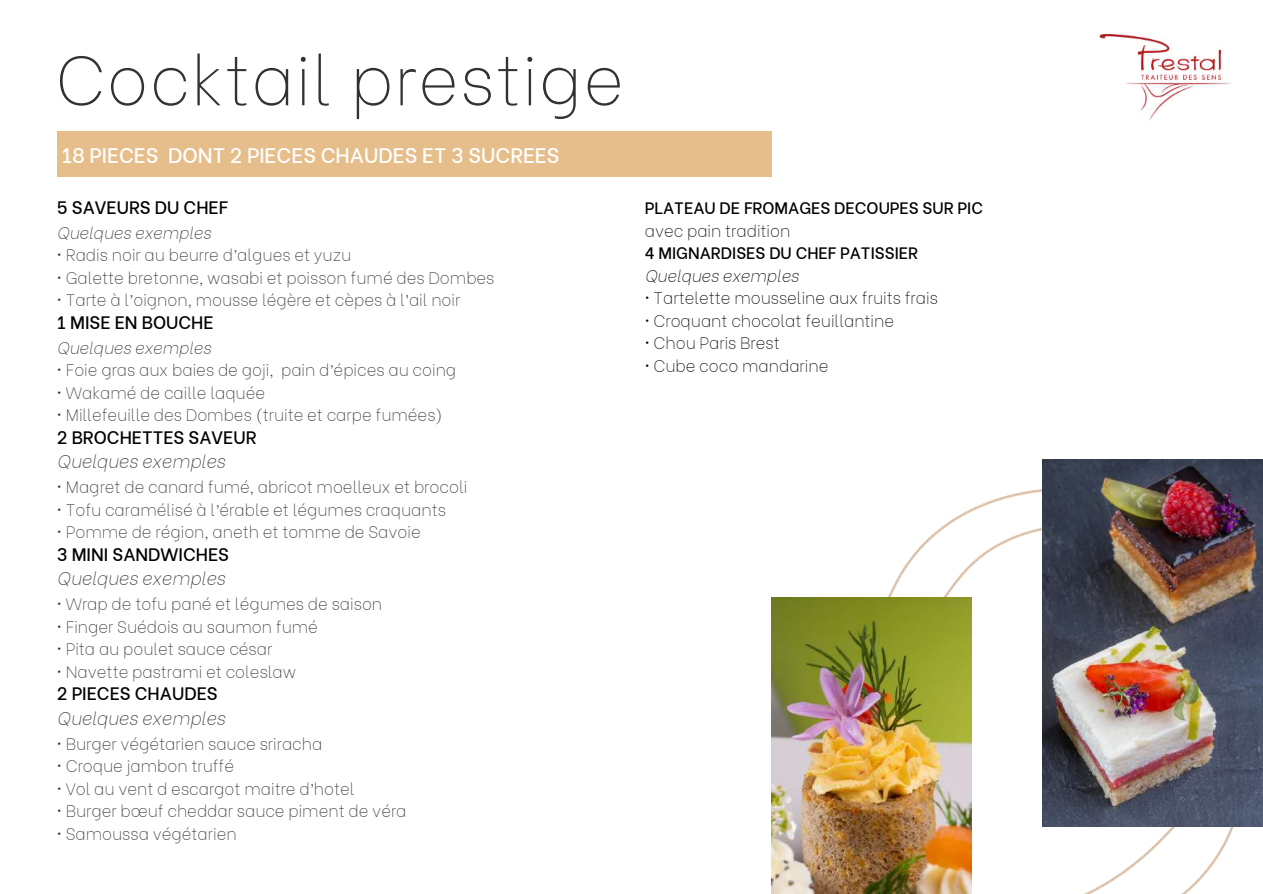
<style>
.page{position:relative;width:1263px;height:894px;background:#fff}
.page>*{position:absolute;margin:0;border:0;box-sizing:border-box;transform-origin:0 0}
.t1{font:100 69px "Be Vietnam";letter-spacing:.02em;color:#363030}
.t2{font:500 21px "Be Vietnam";color:#fff}
.t3{font:500 18px "Be Vietnam";color:#000}
.t4{font:italic 100 18px "Be Vietnam";color:#363030}
.t5{font:100 16.5px "Be Vietnam";color:#363030}
.t6{font:100 16.5px "Be Vietnam";color:#000}
.t7{font:500 16.5px "Be Vietnam";color:#000}
.t8{font:italic 100 16.5px "Be Vietnam";color:#363030}
.t9{font:italic 100 16.5px "Be Vietnam";color:#000}
</style>
<div class="page">
<img style="left:855px;top:488px;width:408px;height:405px">
<img style="left:1099px;top:34px;width:132px;height:87px">
<div style="left:57px;top:132px;width:714px;height:44px;background:#e6be8b"></div>
<img style="left:771px;top:597px;width:200px;height:295px">
<img style="left:1043px;top:459px;width:219px;height:367px">
<h1 class="t1" style="left:55px;top:23px;width:570px">Cocktail prestige</h1>
<p class="t2" style="left:61px;top:138px;width:499px">18 PIECES DONT 2 PIECES CHAUDES ET 3 SUCREES</p>
<p class="t3" style="left:57px;top:192px;width:173px">5 SAVEURS DU CHEF</p>
<p class="t8" style="left:57px;top:219px;width:156px">Quelques exemples</p>
<p class="t5" style="left:57px;top:241px;width:296px">• Radis noir au beurre d’algues et yuzu</p>
<p class="t5" style="left:57px;top:264px;width:439px">• Galette bretonne, wasabi et poisson fumé des Dombes</p>
<p class="t5" style="left:57px;top:286px;width:405px">• Tarte à l’oignon, mousse légère et cèpes à l’ail noir</p>
<p class="t3" style="left:57px;top:307px;width:158px">1 MISE EN BOUCHE</p>
<p class="t8" style="left:57px;top:334px;width:156px">Quelques exemples</p>
<p class="t5" style="left:57px;top:356px;width:401px">• Foie gras aux baies de goji, pain d’épices au coing</p>
<p class="t5" style="left:57px;top:379px;width:210px">• Wakamé de caille laquée</p>
<p class="t5" style="left:57px;top:401px;width:387px">• Millefeuille des Dombes (truite et carpe fumées)</p>
<p class="t3" style="left:57px;top:422px;width:201px">2 BROCHETTES SAVEUR</p>
<p class="t4" style="left:57px;top:446px;width:170px">Quelques exemples</p>
<p class="t5" style="left:57px;top:473px;width:412px">• Magret de canard fumé, abricot moelleux et brocoli</p>
<p class="t5" style="left:57px;top:495px;width:390px">• Tofu caramélisé à l’érable et légumes craquants</p>
<p class="t5" style="left:57px;top:518px;width:365px">• Pomme de région, aneth et tomme de Savoie</p>
<p class="t3" style="left:57px;top:539px;width:174px">3 MINI SANDWICHES</p>
<p class="t4" style="left:57px;top:563px;width:170px">Quelques exemples</p>
<p class="t5" style="left:57px;top:590px;width:327px">• Wrap de tofu pané et légumes de saison</p>
<p class="t5" style="left:57px;top:612px;width:262px">• Finger Suédois au saumon fumé</p>
<p class="t5" style="left:57px;top:635px;width:217px">• Pita au poulet sauce césar</p>
<p class="t5" style="left:57px;top:657px;width:241px">• Navette pastrami et coleslaw</p>
<p class="t3" style="left:57px;top:678px;width:162px">2 PIECES CHAUDES</p>
<p class="t4" style="left:57px;top:703px;width:170px">Quelques exemples</p>
<p class="t5" style="left:57px;top:729px;width:267px">• Burger végétarien sauce sriracha</p>
<p class="t5" style="left:57px;top:752px;width:179px">• Croque jambon truffé</p>
<p class="t5" style="left:57px;top:774px;width:299px">• Vol au vent d escargot maitre d’hotel</p>
<p class="t5" style="left:57px;top:797px;width:351px">• Burger bœuf cheddar sauce piment de véra</p>
<p class="t5" style="left:57px;top:819px;width:181px">• Samoussa végétarien</p>
<p class="t7" style="left:645px;top:194px;width:340px">PLATEAU DE FROMAGES DECOUPES SUR PIC</p>
<p class="t6" style="left:645px;top:217px;width:147px">avec pain tradition</p>
<p class="t7" style="left:645px;top:239px;width:275px">4 MIGNARDISES DU CHEF PATISSIER</p>
<p class="t9" style="left:645px;top:262px;width:156px">Quelques exemples</p>
<p class="t6" style="left:645px;top:284px;width:295px">• Tartelette mousseline aux fruits frais</p>
<p class="t6" style="left:645px;top:307px;width:251px">• Croquant chocolat feuillantine</p>
<p class="t6" style="left:645px;top:329px;width:136px">• Chou Paris Brest</p>
<p class="t6" style="left:645px;top:352px;width:185px">• Cube coco mandarine</p>
</div>
